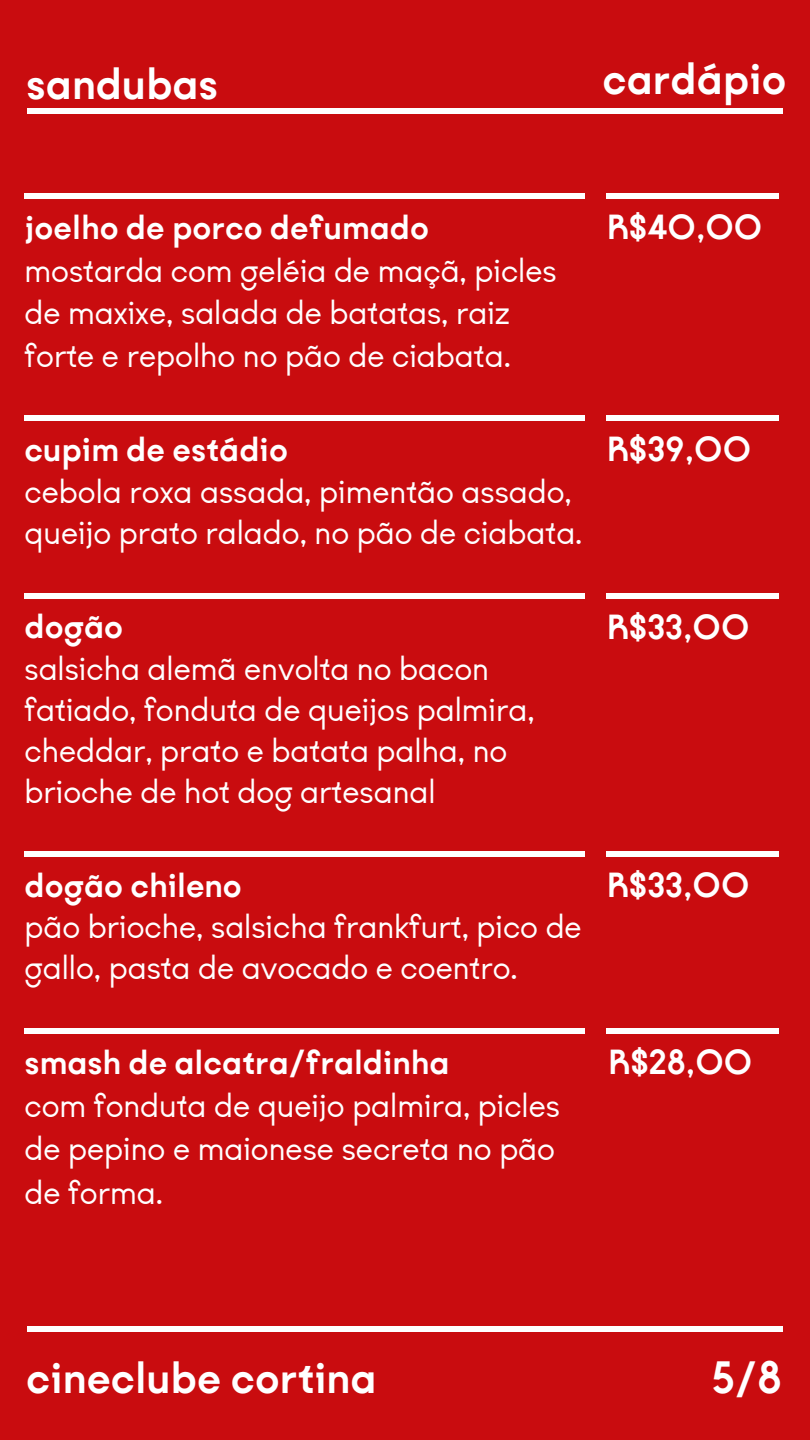
<style>
.page{position:relative;width:810px;height:1440px;background:#c90c0f}
.page>*{position:absolute;margin:0;border:0;box-sizing:border-box;transform-origin:0 0}
.t1{font:700 48.75px "Kobe";color:#fff}
.t2{font:37.5px/41.1px "Kobe";color:#fff}
.t3{font:700 37.5px "Kobe";color:#fff}
</style>
<div class="page">
<div style="left:27px;top:108px;width:756px;height:5px;background:#fff"></div>
<div style="left:27px;top:1327px;width:756px;height:5px;background:#fff"></div>
<div style="left:24px;top:193px;width:561px;height:5px;background:#fff"></div>
<div style="left:24px;top:416px;width:561px;height:5px;background:#fff"></div>
<div style="left:607px;top:193px;width:172px;height:5px;background:#fff"></div>
<div style="left:607px;top:416px;width:172px;height:5px;background:#fff"></div>
<div style="left:24px;top:593px;width:561px;height:5px;background:#fff"></div>
<div style="left:607px;top:593px;width:172px;height:5px;background:#fff"></div>
<div style="left:24px;top:852px;width:561px;height:5px;background:#fff"></div>
<div style="left:607px;top:852px;width:172px;height:5px;background:#fff"></div>
<div style="left:24px;top:1028px;width:561px;height:6px;background:#fff"></div>
<div style="left:607px;top:1028px;width:172px;height:6px;background:#fff"></div>
<p class="t1" style="left:26px;top:61px;width:194px">sandubas</p>
<p class="t1" style="left:602px;top:57px;width:185px">cardápio</p>
<p class="t3" style="left:24px;top:210px;width:406px">joelho de porco defumado</p>
<p class="t2" style="left:24px;top:250px;width:534px;line-height:42.8px">mostarda com geléia de maçã, picles de maxixe, salada de batatas, raiz forte e repolho no pão de ciabata.</p>
<p class="t3" style="left:24px;top:432px;width:265px">cupim de estádio</p>
<p class="t2" style="left:24px;top:472px;width:560px;line-height:41.6px">cebola roxa assada, pimentão assado, queijo prato ralado, no pão de ciabata.</p>
<p class="t3" style="left:24px;top:610px;width:100px">dogão</p>
<p class="t2" style="left:24px;top:649px;width:512px">salsicha alemã envolta no bacon fatiado, fonduta de queijos palmira, cheddar, prato e batata palha, no brioche de hot dog artesanal</p>
<p class="t3" style="left:24px;top:868px;width:219px">dogão chileno</p>
<p class="t2" style="left:24px;top:907px;width:559px">pão brioche, salsicha frankfurt, pico de gallo, pasta de avocado e coentro.</p>
<p class="t3" style="left:24px;top:1045px;width:427px">smash de alcatra/fraldinha</p>
<p class="t2" style="left:24px;top:1085px;width:537px;line-height:43.3px">com fonduta de queijo palmira, picles de pepino e maionese secreta no pão de forma.</p>
<p class="t3" style="left:607px;top:210px;width:157px">R$40,00</p>
<p class="t3" style="left:607px;top:432px;width:146px">R$39,00</p>
<p class="t3" style="left:607px;top:610px;width:144px">R$33,00</p>
<p class="t3" style="left:607px;top:868px;width:144px">R$33,00</p>
<p class="t3" style="left:608px;top:1045px;width:145px">R$28,00</p>
<p class="t1" style="left:26px;top:1356px;width:352px">cineclube cortina</p>
<p class="t1" style="left:712px;top:1356px;width:72px">5/8</p>
</div>
